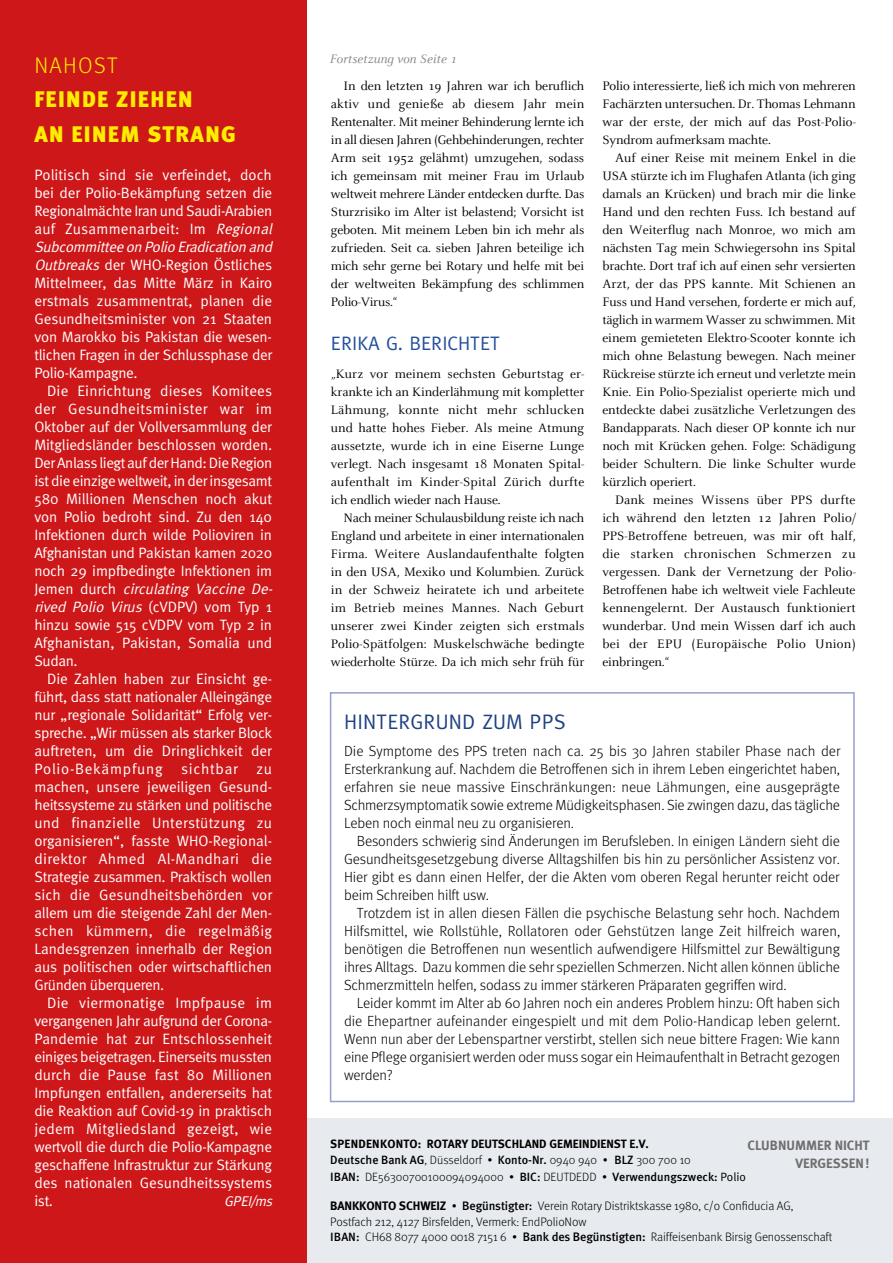
<style>
.page{position:relative;width:893px;height:1263px;background:#fff}
.page>*{position:absolute;margin:0;border:0;box-sizing:border-box;transform-origin:0 0}
.t1{font:900 22.5px/34.5px "Meta";letter-spacing:.06em;color:#ffed00}
.t2{font:300 22.5px "Meta";letter-spacing:.06em;color:#ffed00}
.t3{font:21px "Meta";letter-spacing:.01em;color:#1f4282}
.t4{font:19.5px "Meta";color:#234f9a}
.t5{font:15px/18px "Meta Normal";letter-spacing:-.01em;color:#fff}
.t6{font:300 14.7px/18px "Meta";letter-spacing:-.01em;color:#000;text-align:justify}
.t7{font:italic 14.25px "Meta";color:#fff}
.t8{font:13.5px/18px "Celeste";letter-spacing:-.005em;color:#000;text-align:justify}
.t9{font:700 13.5px/18px "Meta";color:#706f6f;text-align:right}
.t10{font:italic 13.5px "Celeste";color:#878787}
.t11{font:300 12.3px/15.8px "Meta";letter-spacing:-.01em;color:#000}
.t12{font:300 12px/16px "Meta";color:#000}
.s1{font-style:italic}
.s2{font-weight:700}
.s3{font-weight:500}
.s4{font-family:"Meta Medium Caps";font-weight:400}
.s5{font-family:"Meta Normal";font-weight:400}
.s6{font-size:12px}
.s7{font-family:"Meta Medium Caps";font-weight:400;font-size:12px}
</style>
<div class="page">
<div style="left:330px;top:692px;width:525px;height:410px;border:2px solid #969ece"></div>
<div style="left:304px;top:1118px;width:589px;height:145px;background:#e7ebf0"></div>
<div style="left:0;top:0;width:307px;height:1263px;background:#cd1719"></div>
<h1 class="t2" style="left:34px;top:52px;width:84px">NAHOST</h1>
<h1 class="t1" style="left:34px;top:82px;width:203px">FEINDE ZIEHEN<br>AN EINEM STRANG</h1>
<p class="t5" style="left:34px;top:166px;width:243px">Politisch sind sie verfeindet, doch bei der Polio-Bekämpfung setzen die Regionalmächte Iran und Saudi-Arabien auf Zusammenarbeit: Im <span class="s1">Regional Subcommitteeon Polio Eradication and Outbreaks</span> der WHO-Region Östliches Mittelmeer, das Mitte März in Kairo erstmals zusammentrat, planen die Gesundheitsminister von 21 Staaten von Marokko bis Pakistan die wesen&shy;tlichen Fragen in der Schlussphase der Polio-Kampagne.</p>
<p class="t5" style="left:34px;top:382px;width:243px;text-indent:13px">Die Einrichtung dieses Komitees der Gesundheitsminister war im Oktober auf der Vollversammlung der Mitgliedsländer beschlossen worden.<br>Der Anlass liegt auf der Hand: Die Region ist die einzige weltweit, in der insgesamt 580 Millionen Menschen noch akut von Polio bedroht sind. Zu den 140<br>Infektionen durch wilde Polioviren in Afghanistan und Pakistan kamen 2020 noch 29 impfbedingte Infektionen im J e m e n d u r c h <span class="s1">circulating Vaccine De&shy;rived Polio Virus</span> ( c V D P V) v o m Ty p 1 hinzu sowie 515 cVDPV vom Typ 2 in Afghanistan, Pakistan, Somalia und Sudan.</p>
<p class="t5" style="left:34px;top:670px;width:239px;text-align:justify;text-indent:13px">Die Zahlen haben zur Einsicht ge&shy;führt, dass statt nationaler Alleingänge nur „regionale Solidarität“ Erfolg ver&shy;spreche. „Wir müssen als starker Block auftreten, um die Dringlichkeit der Polio-Bekämpfung sichtbar zu machen, unsere jeweiligen Gesund&shy;heitssysteme zu stärken und politische und finanzielle Unterstützung zu organisieren“, fasste WHO-Regional&shy;direktor Ahmed Al-Mandhari die Strategie zusammen. Praktisch wollen sich die Gesundheitsbehörden vor allem um die steigende Zahl der Men&shy;schen kümmern, die regelmäßig Landesgrenzen innerhalb der Region aus politischen oder wirtschaftlichen Gründen überqueren.</p>
<p class="t5" style="left:34px;top:994px;width:239px;text-align:justify;text-indent:13px">Die viermonatige Impfpause im vergangenen Jahr aufgrund der Corona-Pandemie hat zur Entschlossenheit einiges beigetragen. Einerseits mussten durch die Pause fast 80 Millionen Impfungen entfallen, andererseits hat die Reaktion auf Covid-19 in praktisch jedem Mitgliedsland gezeigt, wie wertvoll die durch die Polio-Kampagne geschaffene Infrastruktur zur Stärkung des nationalen Gesundheitssystems ist.</p>
<p class="t7" style="left:224px;top:1193px;width:53px">GPEI/ms</p>
<p class="t10" style="left:330px;top:52px;width:129px">Fortsetzung von Seite 1</p>
<p class="t8" style="left:331px;top:77px;width:255px;text-indent:13px">In den letzten 19 Jahren war ich beruflich aktiv und genieße ab diesem Jahr mein Rentenalter. Mit meiner Behinderung lernte ich in all diesen Jahren (Gehbehinderungen, rechter Arm seit 1952 gelähmt) umzugehen, sodass ich gemeinsam mit meiner Frau im Urlaub weltweit mehrere Länder entdecken durfte. Das Sturzrisiko im Alter ist belastend; Vorsicht ist geboten. Mit meinem Leben bin ich mehr als zufrieden. Seit ca. sieben Jahren beteilige ich mich sehr gerne bei Rotary und helfe mit bei der weltweiten Bekämpfung des schlimmen Polio-Virus.“</p>
<h3 class="t4" style="left:331px;top:331px;width:171px">ERIKA G. BERICHTET</h3>
<p class="t8" style="left:331px;top:365px;width:255px">„Kurz vor meinem sechsten Geburtstag er&shy;krankte ich an Kinderlähmung mit kompletter Lähmung, konnte nicht mehr schlucken und hatte hohes Fieber. Als meine Atmung aussetzte, wurde ich in eine Eiserne Lunge verlegt. Nach insgesamt 18 Monaten Spital&shy;aufenthalt im Kinder-Spital Zürich durfte ich endlich wieder nach Hause.</p>
<p class="t8" style="left:331px;top:509px;width:255px;text-indent:13px">Nach meiner Schulausbildung reiste ich nach England und arbeitete in einer internationalen Firma. Weitere Auslandaufenthalte folgten in den USA, Mexiko und Kolumbien. Zurück in der Schweiz heiratete ich und arbeitete im Betrieb meines Mannes. Nach Geburt unserer zwei Kinder zeigten sich erstmals Polio-Spätfolgen: Muskelschwäche bedingte wiederholte Stürze. Da ich mich sehr früh für</p>
<p class="t8" style="left:602px;top:77px;width:255px">Polio interessierte, ließ ich mich von mehreren Fachärzten untersuchen. Dr. Thomas Lehmann war der erste, der mich auf das Post-Polio-Syndrom aufmerksam machte.</p>
<p class="t8" style="left:602px;top:149px;width:255px;text-indent:13px">Auf einer Reise mit meinem Enkel in die USA stürzte ich im Flughafen Atlanta (ich ging damals an Krücken) und brach mir die linke Hand und den rechten Fuss. Ich bestand auf den Weiterflug nach Monroe, wo mich am nächsten Tag mein Schwiegersohn ins Spital brachte. Dort traf ich auf einen sehr versierten Arzt, der das PPS kannte. Mit Schienen an Fuss und Hand versehen, forderte er mich auf, täglich in warmem Wasser zu schwimmen. Mit einem gemieteten Elektro-Scooter konnte ich mich ohne Belastung bewegen. Nach meiner Rückreise stürzte ich erneut und verletzte mein Knie. Ein Polio-Spezialist operierte mich und entdeckte dabei zusätzliche Verletzungen des Bandapparats. Nach dieser OP konnte ich nur noch mit Krücken gehen. Folge: Schädigung beider Schultern. Die linke Schulter wurde kürzlich operiert.</p>
<p class="t8" style="left:602px;top:491px;width:255px;text-indent:13px">Dank meines Wissens über PPS durfte ich während den letzten 12 Jahren Polio/ PPS-Betroffene betreuen, was mir oft half, die starken chronischen Schmerzen zu vergessen. Dank der Vernetzung der Polio-Betroffenen habe ich weltweit viele Fachleute kennengelernt. Der Austausch funktioniert wunderbar. Und mein Wissen darf ich auch bei der EPU (Europäische Polio Union) einbringen.“</p>
<h2 class="t3" style="left:344px;top:709px;width:223px">HINTERGRUND ZUM PPS</h2>
<p class="t6" style="left:344px;top:742px;width:498px">Die Symptome des PPS treten nach ca. 25 bis 30 Jahren stabiler Phase nach der Ersterkrankung auf. Nachdem die Betroffenen sich in ihrem Leben eingerichtet haben, erfahren sie neue massive Einschränkungen: neue Lähmungen, eine ausgeprägte Schmerzsymptomatik sowie extreme Müdigkeitsphasen. Sie zwingen dazu, das tägliche Leben noch einmal neu zu organisieren.</p>
<p class="t6" style="left:344px;top:832px;width:497px;text-indent:13px">Besonders schwierig sind Änderungen im Berufsleben. In einigen Ländern sieht die Gesundheitsgesetzgebung diverse Alltagshilfen bis hin zu persönlicher Assistenz vor.<br>Hier gibt es dann einen Helfer, der die Akten vom oberen Regal herunter reicht oder beim Schreiben hilft usw.</p>
<p class="t6" style="left:344px;top:904px;width:498px;text-indent:13px">Trotzdem ist in allen diesen Fällen die psychische Belastung sehr hoch. Nachdem Hilfsmittel, wie Rollstühle, Rollatoren oder Gehstützen lange Zeit hilfreich waren, benötigen die Betroffenen nun wesentlich aufwendigere Hilfsmittel zur Bewältigung ihres Alltags. Dazu kommen die sehr speziellen Schmerzen. Nicht allen können übliche Schmerzmitteln helfen, sodass zu immer stärkeren Präparaten gegriffen wird.</p>
<p class="t6" style="left:344px;top:994px;width:498px;text-indent:13px">Leider kommt im Alter ab 60 Jahren noch ein anderes Problem hinzu: Oft haben sich die Ehepartner aufeinander eingespielt und mit dem Polio-Handicap leben gelernt.<br>Wenn nun aber der Lebenspartner verstirbt, stellen sich neue bittere Fragen: Wie kann eine Pflege organisiert werden oder muss sogar ein Heimaufenthalt in Betracht gezogen werden?</p>
<p class="t12" style="left:330px;top:1136px;width:417px"><span class="s2">SPENDENKONTO: ROTARY DEUTSCHLAND GEMEINDIENST E.V.<br></span><span class="s3">Deutsche Bank AG</span>, Düsseldorf • <span class="s3">Konto-Nr.</span> 0940 940 • <span class="s3">BLZ</span> 300 700 10<br><span class="s4">IBAN:</span> DE56300700100094094000 • <span class="s3">BIC:</span> DEUTDEDD • <span class="s3">Verwendungszweck:</span> <span class="s5">Polio</span></p>
<p class="t11" style="left:330px;top:1198px;width:504px"><span class="s2">BANKKONTO SCHWEIZ</span> <span class="s6">•</span> <span class="s3">Begünstigter:</span> Verein Rotary Distriktskasse 1980, c/o Confiducia AG,<br>Postfach 212, 4127 Birsfelden, Vermerk: EndPolioNow<br><span class="s7">IBAN:</span> CH68 8077 4000 0018 7151 6 <span class="s6">•</span> <span class="s3">Bank des Begünstigten:</span> Raiffeisenbank Birsig Genossenschaft</p>
<p class="t9" style="left:747px;top:1136px;width:124px">CLUBNUMMER NICHT<br>VERGESSEN !</p>
</div>
